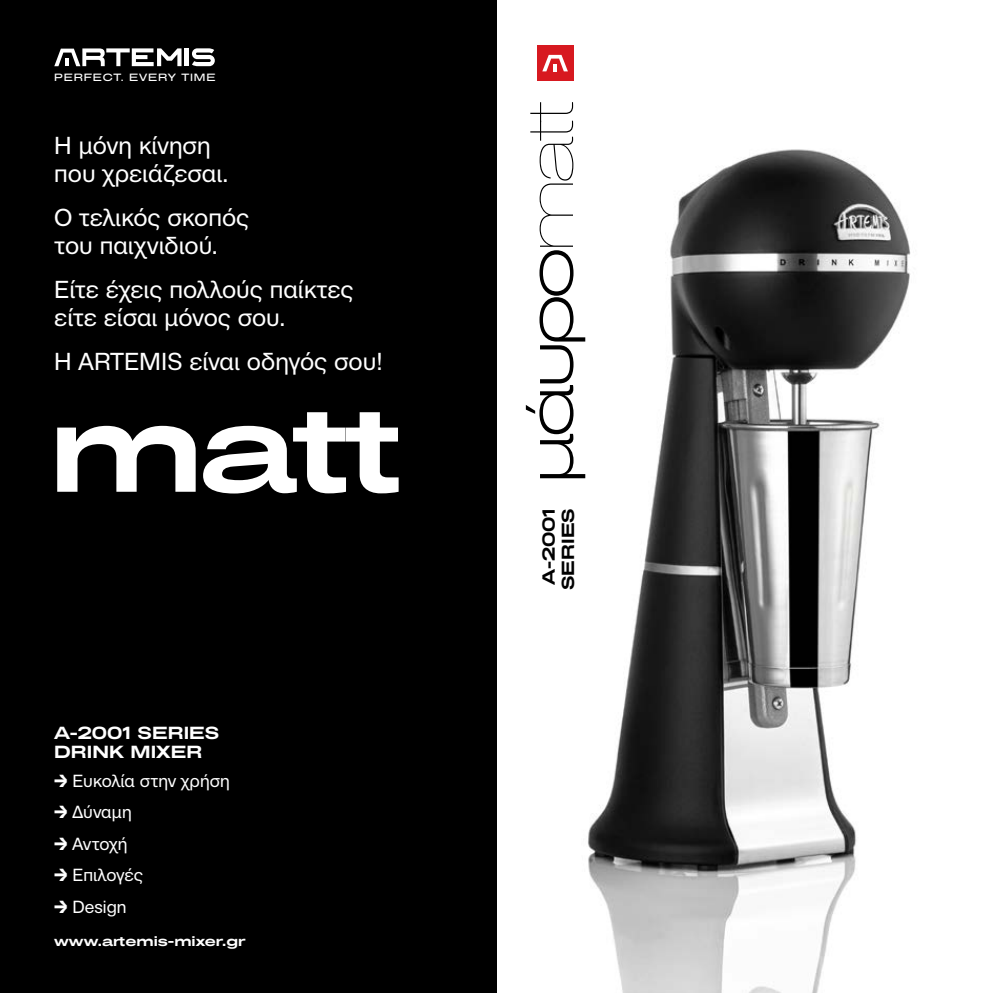
<style>
.page{position:relative;width:993px;height:993px;background:#fff}
.page>*{position:absolute;margin:0;border:0;box-sizing:border-box;transform-origin:0 0}
.t1{font:125.65px "CF Mod Grotesk Bold Ext Exp";color:#fff}
.t2{font:64.58px "CF Mod Grotesk Light Ext Exp";letter-spacing:-.075em;color:#000}
.t3{font:24.5px/28px "CF Mod Grotesk";color:#fff}
.t4{font:17.5px "CF Mod Grotesk";color:#fff}
.t5{font:17.5px/19.2px "CF Mod Grotesk Bold Ext Exp";color:#fff}
.t6{font:17.5px/19.2px "CF Mod Grotesk Bold Ext Exp";color:#000}
.t7{font:14px "CF Mod Grotesk Bold Ext Exp";color:#fff}
.t8{font:10.5px "CF Mod Grotesk Med Ext Exp";letter-spacing:.08em;color:#fff}
.s1{font-weight:900}
.s2{font-family:"CF Mod Grotesk Thin Ext Exp"}
</style>
<div class="page">
<div style="left:0;top:0;width:496px;height:992px;background:#000"></div>
<hr style="left:185px;top:48px;width:4px;height:18px;background:#fff">
<svg style="left:192px;top:48px;width:23px;height:18px"></svg>
<svg style="left:54px;top:48px;width:127px;height:18px"></svg>
<div style="left:537px;top:45px;width:36px;height:36px;background:#d71920"></div>
<svg style="left:542px;top:55px;width:25px;height:16px"></svg>
<img style="left:588px;top:149px;width:323px;height:843px">
<p class="t8" style="left:54px;top:71px;width:163px">PERFECT. EVERY TIME</p>
<p class="t3" style="left:54px;top:132px;width:176px">Η μόνη κίνηση που χρειάζεσαι.</p>
<p class="t3" style="left:54px;top:203px;width:196px">Ο τελικός σκοπός του παιχνιδιού.</p>
<p class="t3" style="left:54px;top:275px;width:300px">Είτε έχεις πολλούς παίκτες είτε είσαι μόνος σου.</p>
<p class="t3" style="left:54px;top:347px;width:330px">Η ARTEMIS είναι οδηγός σου!</p>
<h1 class="t1" style="left:49px;top:375px;width:354px">matt</h1>
<p class="t5" style="left:54px;top:722px;width:166px">Α-2001 SERIES<br>DRINK MIXER</p>
<p class="t4" style="left:54px;top:770px;width:177px"><span class="s1">→</span> Ευκολία στην χρήση</p>
<p class="t4" style="left:54px;top:801px;width:79px"><span class="s1">→</span> Δύναμη</p>
<p class="t4" style="left:54px;top:833px;width:75px"><span class="s1">→</span> Αντοχή</p>
<p class="t4" style="left:54px;top:864px;width:90px"><span class="s1">→</span> Επιλογές</p>
<p class="t4" style="left:54px;top:896px;width:74px"><span class="s1">→</span> Design</p>
<p class="t7" style="left:54px;top:932px;width:193px">www.artemis-mixer.gr</p>
<h2 class="t2" style="left:513px;top:483px;width:384px;rotate:-90deg">μάυρο<span class="s2">matt</span></h2>
<p class="t6" style="left:539px;top:589px;width:83px;rotate:-90deg">A-2001<br>SERIES</p>
</div>
